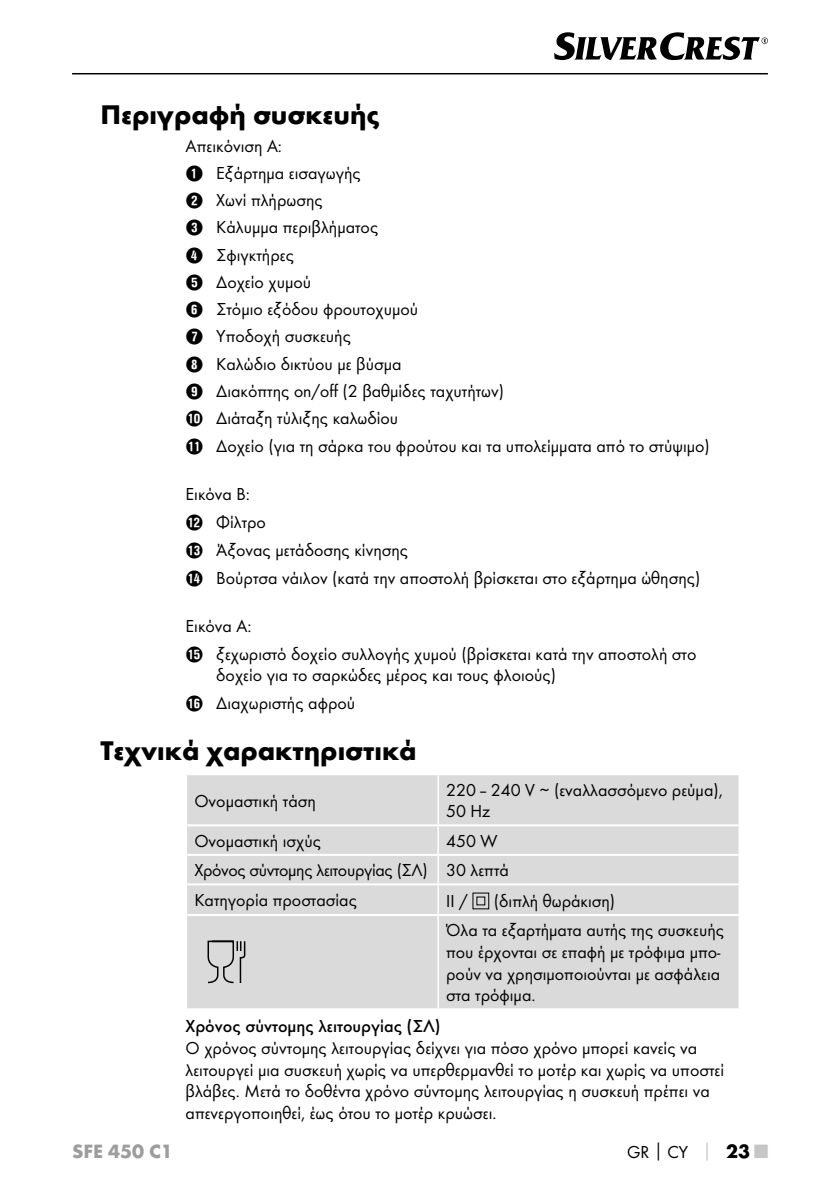
<style>
.page{position:relative;width:840px;height:1191px;background:#fff}
.page>*{position:absolute;margin:0;border:0;box-sizing:border-box;transform-origin:0 0}
.t1{font:700 28px "Futura";color:#000}
.t2{font:700 20px "Futura";color:#9c9d9d}
.t3{font:18px/27.2px "Futura Boo";color:#000}
.t4{font:500 18px "Futura";color:#000}
.s1{font-family:"Hako PI Nummern"}
.s2{font-family:"Futura";font-weight:700;color:#c5c6c6}
.s3{font-family:"Futura";font-weight:700;font-size:20px}
.s4{font-family:"Futura";font-weight:700;font-size:20px;color:#c5c6c6}
</style>
<div class="page">
<hr style="left:72px;top:73px;width:695px;height:1px;background:#000">
<svg style="left:554px;top:32px;width:213px;height:28px"></svg>
<div style="left:187px;top:775px;width:551px;height:233px;background:#dadada"></div>
<hr style="left:187px;top:824px;width:251px;height:2px;background:#fff">
<hr style="left:438px;top:824px;width:300px;height:2px;background:#fff">
<hr style="left:187px;top:854px;width:251px;height:2px;background:#fff">
<hr style="left:438px;top:854px;width:300px;height:2px;background:#fff">
<hr style="left:187px;top:883px;width:251px;height:2px;background:#fff">
<hr style="left:438px;top:883px;width:300px;height:2px;background:#fff">
<hr style="left:187px;top:914px;width:251px;height:2px;background:#fff">
<hr style="left:438px;top:914px;width:300px;height:2px;background:#fff">
<hr style="left:437px;top:775px;width:1px;height:49px;background:#fff">
<svg style="left:738px;top:855px;width:1px;height:29px"></svg>
<svg style="left:437px;top:826px;width:1px;height:88px"></svg>
<hr style="left:437px;top:916px;width:1px;height:92px;background:#fff">
<svg style="left:472px;top:892px;width:17px;height:17px"></svg>
<svg style="left:206px;top:939px;width:40px;height:45px"></svg>
<h1 class="t1" style="left:100px;top:97px;width:280px">Περιγραφή συσκευής</h1>
<p class="t3" style="left:185px;top:132px;width:525px">Απεικόνιση A:<br><span class="s1">1</span> Εξάρτημα εισαγωγής<br><span class="s1">2</span> Χωνί πλήρωσης<br><span class="s1">3</span> Κάλυμμα περιβλήματος<br><span class="s1">4</span> Σφιγκτήρες<br><span class="s1">5</span> Δοχείο χυμού<br><span class="s1">6</span> Στόμιο εξόδου φρουτοχυμού<br><span class="s1">7</span> Υποδοχή συσκευής<br><span class="s1">8</span> Καλώδιο δικτύου με βύσμα<br><span class="s1">9</span> Διακόπτης on/off (2 βαθμίδες ταχυτήτων)<br><span class="s1">0</span> Διάταξη τύλιξης καλωδίου<br><span class="s1">Q</span> Δοχείο (για τη σάρκα του φρούτου και τα υπολείμματα από το στύψιμο)</p>
<p class="t3" style="left:185px;top:480px;width:516px">Εικόνα B:<br><span class="s1">W</span> Φίλτρο<br><span class="s1">E</span> Άξονας μετάδοσης κίνησης<br><span class="s1">R</span> Βούρτσα νάιλον (κατά την αποστολή βρίσκεται στο εξάρτημα ώθησης)</p>
<p class="t3" style="left:185px;top:612px;width:512px">Εικόνα A:<br><span class="s1">T</span> ξεχωριστό δοχείο συλλογής χυμού (βρίσκεται κατά την αποστολή στο</p>
<p class="t3" style="left:185px;top:661px;width:372px;text-indent:31px">δοχείο για το σαρκώδες μέρος και τους φλοιούς)<br><span class="s1">Z</span> Διαχωριστής αφρού</p>
<h1 class="t1" style="left:100px;top:733px;width:317px">Τεχνικά χαρακτηριστικά</h1>
<p class="t3" style="left:194px;top:787px;width:123px">Ονομαστική τάση</p>
<p class="t3" style="left:446px;top:779px;width:278px;line-height:21.6px">220–240 V ∼ (εναλλασσόμενο ρεύμα),<br>50 Hz</p>
<p class="t3" style="left:194px;top:827px;width:128px">Ονομαστική ισχύς</p>
<p class="t3" style="left:194px;top:826px;width:316px;line-height:29.8px;text-indent:252px">450 W<br>Χρόνος σύντομης λειτουργίας (ΣΛ) 30 λεπτά<br>Κατηγορία προστασίας</p>
<p class="t3" style="left:446px;top:886px;width:279px;line-height:29.6px;text-indent:48px">(διπλή θωράκιση)<br>Όλα τα εξαρτήματα αυτής της συσκευής</p>
<p class="t3" style="left:446px;top:941px;width:276px;line-height:21.6px;text-align:justify">που έρχονται σε επαφή με τρόφιμα μπο&shy;ρούν να χρησιμοποιούνται με ασφάλεια στα τρόφιμα.</p>
<p class="t3" style="left:446px;top:887px;width:23px">II /</p>
<p class="t4" style="left:185px;top:1015px;width:256px">Χρόνος σύντομης λειτουργίας (ΣΛ)</p>
<p class="t3" style="left:185px;top:1037px;width:539px;line-height:21.6px">Ο χρόνος σύντομης λειτουργίας δείχνει για πόσο χρόνο μπορεί κανείς να λειτουργεί μια συσκευή χωρίς να υπερθερμανθεί το μοτέρ και χωρίς να υποστεί βλάβες. Μετά το δοθέντα χρόνο σύντομης λειτουργίας η συσκευή πρέπει να απενεργοποιηθεί, έως ότου το μοτέρ κρυώσει.</p>
<p class="t2" style="left:72px;top:1139px;width:102px">SFE 450 C1</p>
<p class="t3" style="left:626px;top:1138px;width:142px">GR│CY <span class="s2">│</span> <span class="s3">23</span> <span class="s4">■</span></p>
</div>
